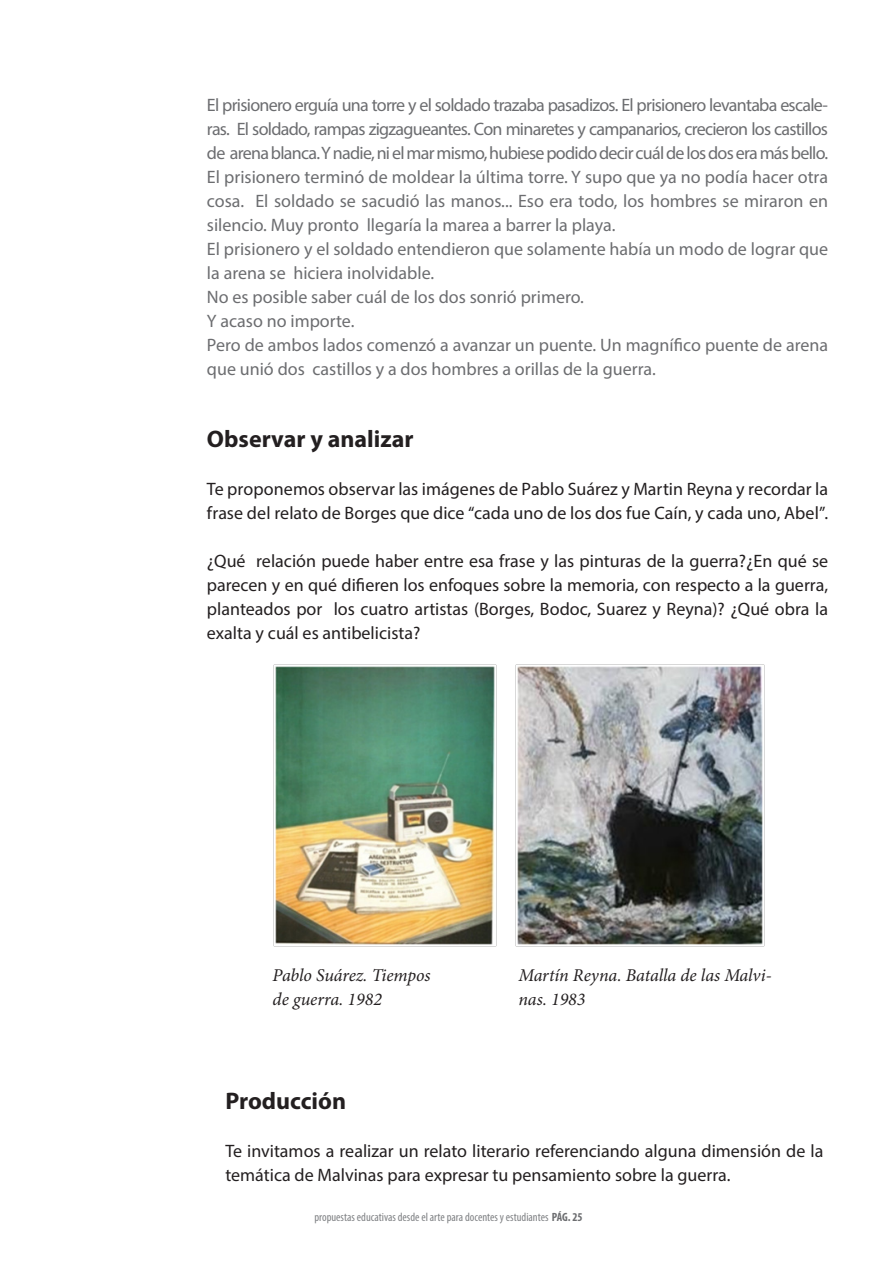
<style>
.page{position:relative;width:893px;height:1263px;background:#fff}
.page>*{position:absolute;margin:0;border:0;box-sizing:border-box;transform-origin:0 0}
.t1{font:700 24px "Myriad Pro";color:#231f20}
.t2{font:18px/24px "Myriad Pro";color:#6c6d70;text-align:justify}
.t3{font:18px/24px "Myriad Pro";color:#231f20}
.t4{font:italic 18px/24px "Minion Pro";letter-spacing:-.005em;color:#231f20}
.t5{font:condensed 12px "Myriad Pro";color:#808285}
.s1{font-weight:700;color:#6c6d70}
</style>
<div class="page">
<img style="left:273px;top:664px;width:223px;height:282px">
<img style="left:516px;top:664px;width:248px;height:281px">
<p class="t2" style="left:207px;top:93px;width:623px">El prisionero erguía una torre y el soldado trazaba pasadizos. El prisionero levantaba escale&shy;ras. El soldado, rampas zigzagueantes. Con minaretes y campanarios, crecieron los castillos de arena blanca. Y nadie, ni el mar mismo, hubiese podido decir cuál de los dos era más bello.</p>
<p class="t2" style="left:207px;top:165px;width:623px">El prisionero terminó de moldear la última torre. Y supo que ya no podía hacer otra cosa. El soldado se sacudió las manos... Eso era todo, los hombres se miraron en silencio. Muy pronto llegaría la marea a barrer la playa.</p>
<p class="t2" style="left:207px;top:237px;width:623px">El prisionero y el soldado entendieron que solamente había un modo de lograr que la arena se hiciera inolvidable.</p>
<p class="t2" style="left:207px;top:285px;width:379px">No es posible saber cuál de los dos sonrió primero.</p>
<p class="t2" style="left:207px;top:309px;width:149px">Y acaso no importe.</p>
<p class="t2" style="left:207px;top:333px;width:623px">Pero de ambos lados comenzó a avanzar un puente. Un magnífico puente de arena que unió dos castillos y a dos hombres a orillas de la guerra.</p>
<p class="t1" style="left:207px;top:424px;width:208px">Observar y analizar</p>
<p class="t3" style="left:207px;top:477px;width:623px">Te proponemos observar las imágenes de Pablo Suárez y Martin Reyna y recordar la frase del relato de Borges que dice “cada uno de los dos fue Caín, y cada uno, Abel”.</p>
<p class="t3" style="left:207px;top:549px;width:623px;text-align:justify">¿Qué relación puede haber entre esa frase y las pinturas de la guerra?¿En qué se parecen y en qué difieren los enfoques sobre la memoria, con respecto a la guerra, planteados por los cuatro artistas (Borges, Bodoc, Suarez y Reyna)? ¿Qué obra la exalta y cuál es antibelicista?</p>
<p class="t4" style="left:273px;top:963px;width:159px">Pablo Suárez. Tiempos</p>
<p class="t4" style="left:273px;top:987px;width:111px">de guerra. 1982</p>
<p class="t4" style="left:518px;top:963px;width:255px">Martín Reyna. Batalla de las Malvi&shy;nas. 1983</p>
<p class="t1" style="left:225px;top:1085px;width:122px">Producción</p>
<p class="t3" style="left:225px;top:1138px;width:600px">Te invitamos a realizar un relato literario referenciando alguna dimensión de la temática de Malvinas para expresar tu pensamiento sobre la guerra.</p>
<p class="t5" style="left:315px;top:1210px;width:270px">propuestas educativas desde el arte para docentes y estudiantes <span class="s1">PÁG. 25</span></p>
</div>
